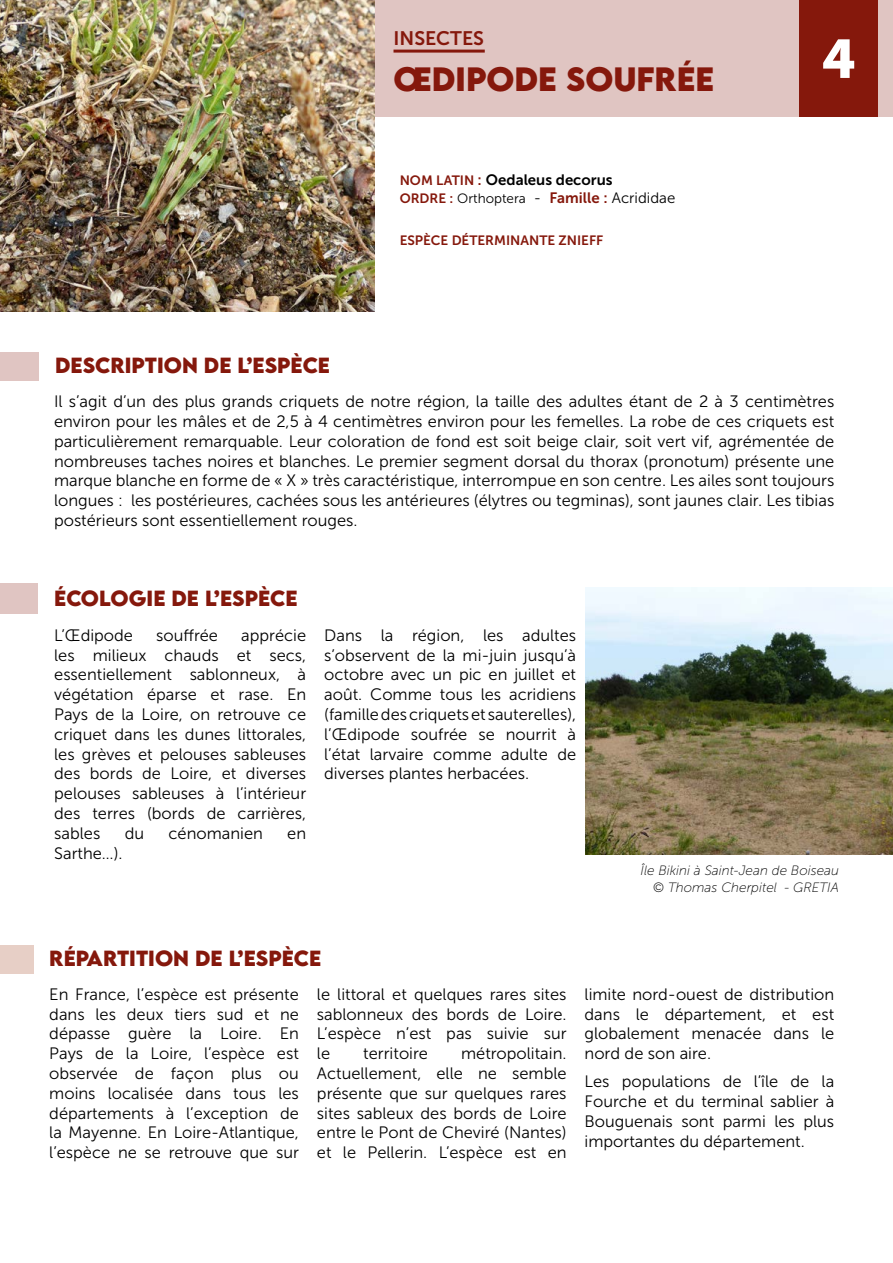
<style>
.page{position:relative;width:893px;height:1263px;background:#fff}
.page>*{position:absolute;margin:0;border:0;box-sizing:border-box;transform-origin:0 0}
.t1{font:54px "Museo Sans 900";color:#fff}
.t2{font:700 30px "LEMONMILK";color:#85180c}
.t3{font:700 19.5px "LEMONMILK";color:#85180c}
.t4{font:19.5px "Museo Sans 700";color:#85180c}
.t5{font:16.5px/19.8px "Museo Sans 300";color:#000;text-align:justify}
.t6{font:15px "Museo Sans 700";color:#000}
.t7{font:italic 13.5px/16.2px "Museo Sans 100";color:#000;text-align:right}
.t8{font:13.5px "Museo Sans 300";color:#000}
.t9{font:13.5px "Museo Sans 700";color:#85180c}
.s1{font-size:13.5px;color:#85180c}
.s2{color:#85180c}
.s3{font-family:"Museo Sans 700";color:#85180c}
.s4{font-size:15px}
.s5{font-family:"Museo Sans 700";font-size:15px;color:#85180c}
</style>
<div class="page">
<div style="left:255px;top:0;width:638px;height:117px;background:#e0c5c2"></div>
<div style="left:0;top:584px;width:37px;height:30px;background:#e0c5c2"></div>
<div style="left:0;top:945px;width:34px;height:28px;background:#e7cfc6"></div>
<div style="left:0;top:352px;width:38px;height:28px;background:#e0c5c2"></div>
<img style="left:585px;top:587px;width:308px;height:268px">
<img style="left:0;top:0;width:374px;height:312px">
<div style="left:799px;top:0;width:79px;height:117px;background:#85180c"></div>
<hr style="left:393px;top:50px;width:92px;height:3px;background:#85180c">
<p class="t3" style="left:55px;top:352px;width:277px">DESCRIPTION DE L’ESPÈCE</p>
<p class="t4" style="left:393px;top:28px;width:92px">INSECTES</p>
<h2 class="t2" style="left:393px;top:59px;width:322px">ŒDIPODE SOUFRÉE</h2>
<p class="t6" style="left:400px;top:171px;width:214px"><span class="s1">NOM LATIN</span> <span class="s2">:</span> Oedaleus decorus</p>
<p class="t8" style="left:400px;top:191px;width:277px"><span class="s3">ORDRE :</span> Orthoptera <span class="s4">-</span> <span class="s5">Famille :</span> <span class="s4">Acrididae</span></p>
<p class="t9" style="left:400px;top:233px;width:205px">ESPÈCE DÉTERMINANTE ZNIEFF</p>
<h1 class="t1" style="left:822px;top:28px;width:36px">4</h1>
<p class="t5" style="left:54px;top:392px;width:782px">Il s’agit d’un des plus grands criquets de notre région, la taille des adultes étant de 2 à 3 centimètres environ pour les mâles et de 2,5 à 4 centimètres environ pour les femelles. La robe de ces criquets est particulièrement remarquable. Leur coloration de fond est soit beige clair, soit vert vif, agrémentée de nombreuses taches noires et blanches. Le premier segment dorsal du thorax (pronotum) présente une marque blanche en forme de « X » très caractéristique, interrompue en son centre. Les ailes sont toujours longues : les postérieures, cachées sous les antérieures (élytres ou tegminas), sont jaunes clair. Les tibias postérieurs sont essentiellement rouges.</p>
<p class="t3" style="left:54px;top:585px;width:245px">ÉCOLOGIE DE L’ESPÈCE</p>
<p class="t5" style="left:54px;top:625px;width:80px">L’Œdipode</p>
<p class="t5" style="left:156px;top:625px;width:63px">souffrée</p>
<p class="t5" style="left:54px;top:625px;width:254px;text-indent:187px">apprécie les milieux chauds et secs, essentiellement sablonneux, à végétation éparse et rase. En Pays de la Loire, on retrouve ce criquet dans les dunes littorales, les grèves et pelouses sableuses des bords de Loire, et diverses pelouses sableuses à l’intérieur des terres (bords de carrières, sables</p>
<p class="t5" style="left:125px;top:823px;width:21px">du</p>
<p class="t5" style="left:168px;top:823px;width:96px">cénomanien</p>
<p class="t5" style="left:287px;top:823px;width:20px">en</p>
<p class="t5" style="left:54px;top:843px;width:70px">Sarthe…).</p>
<p class="t5" style="left:324px;top:625px;width:254px">Dans la région, les adultes s’observent de la mi-juin jusqu’à octobre avec un pic en juillet et août. Comme tous les acridiens (famille des criquets et sauterelles), l’Œdipode soufrée se nourrit à l’état larvaire comme adulte de diverses plantes herbacées.</p>
<p class="t7" style="left:640px;top:863px;width:200px">Île Bikini à Saint-Jean de Boiseau © Thomas Cherpitel - GRETIA</p>
<p class="t3" style="left:49px;top:945px;width:274px">RÉPARTITION DE L’ESPÈCE</p>
<p class="t5" style="left:49px;top:984px;width:251px">En France, l’espèce est présente dans les deux tiers sud et ne dépasse guère la Loire. En Pays de la Loire, l’espèce est observée de façon plus ou moins localisée dans tous les départements à l’exception de la Mayenne. En Loire-Atlantique, l’espèce ne se retrouve que sur</p>
<p class="t5" style="left:317px;top:984px;width:251px">le littoral et quelques rares sites sablonneux des bords de Loire.<br>L’espèce n’est pas suivie sur le</p>
<p class="t5" style="left:317px;top:1044px;width:251px;text-indent:144px">métropolitain.<br>Actuellement, elle ne semble présente que sur quelques rares sites sableux des bords de Loire entre le Pont de Cheviré (Nantes) et le Pellerin. L’espèce est en</p>
<p class="t5" style="left:363px;top:1044px;width:66px">territoire</p>
<p class="t5" style="left:585px;top:984px;width:251px">limite nord-ouest de distribution dans le département, et est globalement menacée dans le nord de son aire.</p>
<p class="t5" style="left:585px;top:1072px;width:251px">Les populations de l’île de la Fourche et du terminal sablier à Bouguenais sont parmi les plus importantes du département.</p>
</div>
